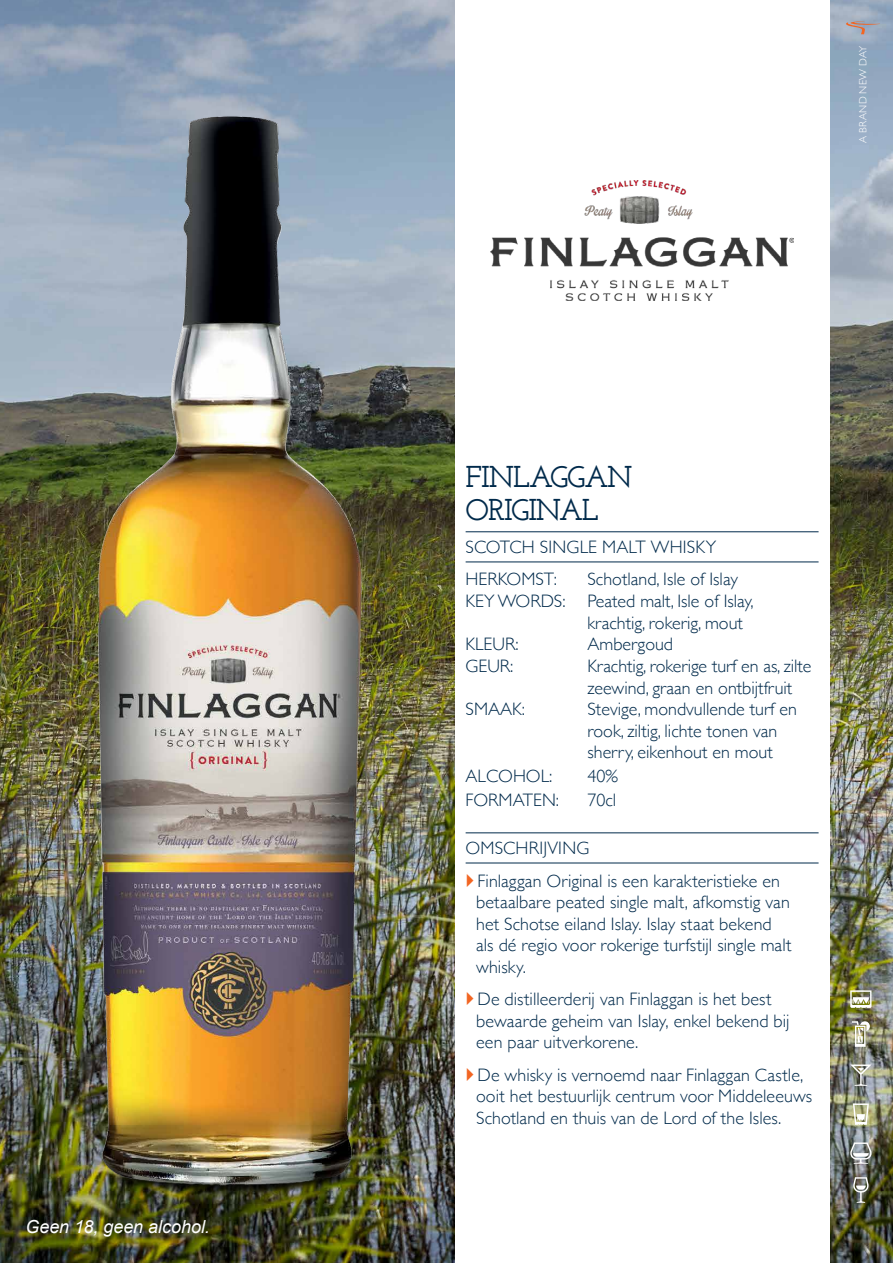
<style>
.page{position:relative;width:893px;height:1263px;background:#fff}
.page>*{position:absolute;margin:0;border:0;box-sizing:border-box;transform-origin:0 0}
.t1{font:600 30px/33px "Josefin Slab";letter-spacing:-.04em;color:#002a4b}
.t2{font:300 18px/21.6px "Gill Sans";color:#002a4b}
.t3{font:italic 18px "Arial";letter-spacing:-.005em;color:#fff}
.t4{font:300 10.5px "Gill Sans";letter-spacing:.035em;color:#fff}
</style>
<div class="page">
<img style="left:0;top:0;width:893px;height:1263px">
<img style="left:4px;top:72px;width:451px;height:1191px">
<div style="left:455px;top:0;width:374px;height:1263px;background:#fff"></div>
<img style="left:490px;top:180px;width:304px;height:120px">
<svg style="left:845px;top:21px;width:35px;height:13px"></svg>
<svg style="left:850px;top:990px;width:21px;height:18px"></svg>
<svg style="left:852px;top:1021px;width:18px;height:26px"></svg>
<svg style="left:850px;top:1064px;width:21px;height:22px"></svg>
<svg style="left:853px;top:1103px;width:16px;height:22px"></svg>
<svg style="left:850px;top:1142px;width:21px;height:22px"></svg>
<svg style="left:853px;top:1177px;width:15px;height:26px"></svg>
<hr style="left:466px;top:531px;width:353px;height:1px;background:#002a4b">
<hr style="left:466px;top:562px;width:353px;height:1px;background:#002a4b">
<hr style="left:466px;top:833px;width:353px;height:1px;background:#002a4b">
<hr style="left:466px;top:863px;width:353px;height:1px;background:#002a4b">
<p class="t3" style="left:26px;top:1215px;width:186px">Geen 18, geen alcohol.</p>
<p class="t4" style="left:855px;top:143px;width:99px;rotate:-90deg">A BRAND NEW DAY</p>
<h1 class="t1" style="left:466px;top:460px;width:169px">FINLAGGAN<br>ORIGINAL</h1>
<p class="t2" style="left:466px;top:530px;width:252px;line-height:32.2px">SCOTCH SINGLE MALT WHISKY<br>HERKOMST:</p>
<p class="t2" style="left:587px;top:568px;width:152px">Schotland, Isle of Islay</p>
<p class="t2" style="left:466px;top:589px;width:290px">KEY WORDS: Peated malt, Isle of Islay,</p>
<p class="t2" style="left:587px;top:611px;width:157px">krachtig, rokerig, mout</p>
<p class="t2" style="left:466px;top:633px;width:54px">KLEUR:</p>
<p class="t2" style="left:587px;top:633px;width:87px">Ambergoud</p>
<p class="t2" style="left:466px;top:654px;width:49px">GEUR:</p>
<p class="t2" style="left:587px;top:654px;width:225px">Krachtig, rokerige turf en as, zilte zeewind, graan en ontbijtfruit</p>
<p class="t2" style="left:466px;top:697px;width:61px">SMAAK:</p>
<p class="t2" style="left:587px;top:697px;width:211px">Stevige, mondvullende turf en rook, ziltig, lichte tonen van sherry, eikenhout en mout</p>
<p class="t2" style="left:466px;top:765px;width:88px">ALCOHOL:</p>
<p class="t2" style="left:587px;top:765px;width:32px">40%</p>
<p class="t2" style="left:466px;top:789px;width:95px">FORMATEN:</p>
<p class="t2" style="left:587px;top:789px;width:30px">70cl</p>
<p class="t2" style="left:478px;top:831px;width:304px;line-height:32.2px;text-indent:-12px">OMSCHRIJVING<br>Finlaggan Original is een karakteristieke en</p>
<p class="t2" style="left:476px;top:891px;width:317px">betaalbare peated single malt, afkomstig van het Schotse eiland Islay. Islay staat bekend als dé regio voor rokerige turfstijl single malt whisky.</p>
<p class="t2" style="left:476px;top:988px;width:315px">De distilleerderij van Finlaggan is het best bewaarde geheim van Islay, enkel bekend bij een paar uitverkorene.</p>
<p class="t2" style="left:476px;top:1063px;width:338px">De whisky is vernoemd naar Finlaggan Castle, ooit het bestuurlijk centrum voor Middeleeuws<br>Schotland en thuis van de Lord of the Isles.</p>
</div>
